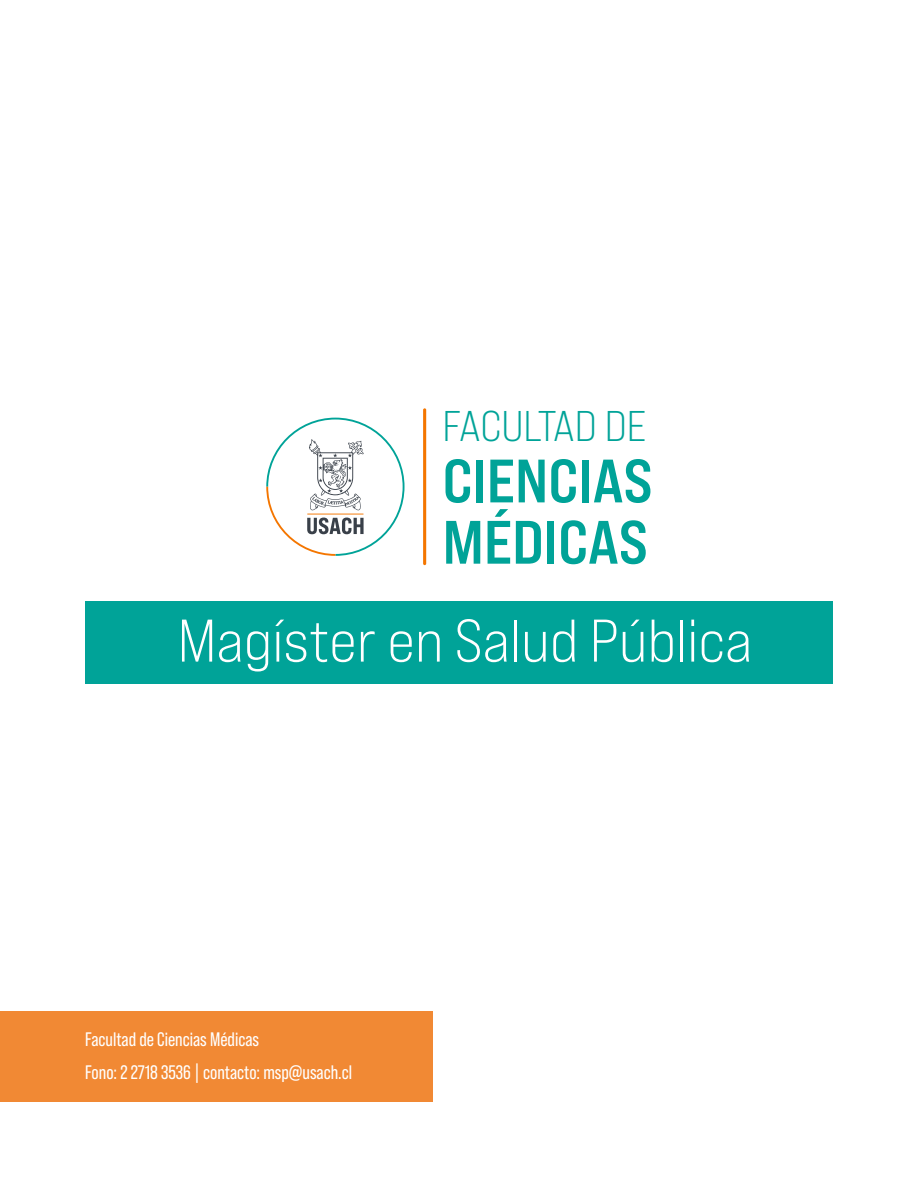
<style>
.page{position:relative;width:918px;height:1188px;background:#fff}
.page>*{position:absolute;margin:0;border:0;box-sizing:border-box;transform-origin:0 0}
.t1{font:700 expanded 61.05px/61.3px "Bebas Neue Pro";color:#00a398}
.t2{font:expanded 60px "Bebas Neue Pro";color:#fff}
.t3{font:expanded 42.9px "Bebas Neue Pro";letter-spacing:-.005em;color:#00a398}
.t4{font:19.5px/33px "Bebas Neue Pro";color:#fff}
</style>
<div class="page">
<svg style="left:266px;top:418px;width:139px;height:138px"></svg>
<hr style="left:307px;top:514px;width:57px;height:1px;background:#f47600">
<hr style="left:423px;top:408px;width:3px;height:157px;background:#f47600;border-radius:2px">
<div style="left:0;top:1011px;width:432px;height:90px;background:#f18934"></div>
<div style="left:85px;top:601px;width:748px;height:83px;background:#00a398"></div>
<h3 class="t3" style="left:443px;top:400px;width:205px">FACULTAD DE</h3>
<h1 class="t1" style="left:443px;top:449px;width:212px">CIENCIAS<br>MÉDICAS</h1>
<h2 class="t2" style="left:178px;top:604px;width:576px">Magíster en Salud Pública</h2>
<p class="t4" style="left:85px;top:1023px;width:269px">Facultad de Ciencias Médicas<br>Fono: 2 2718 3536 | contacto: msp@usach.cl</p>
</div>
